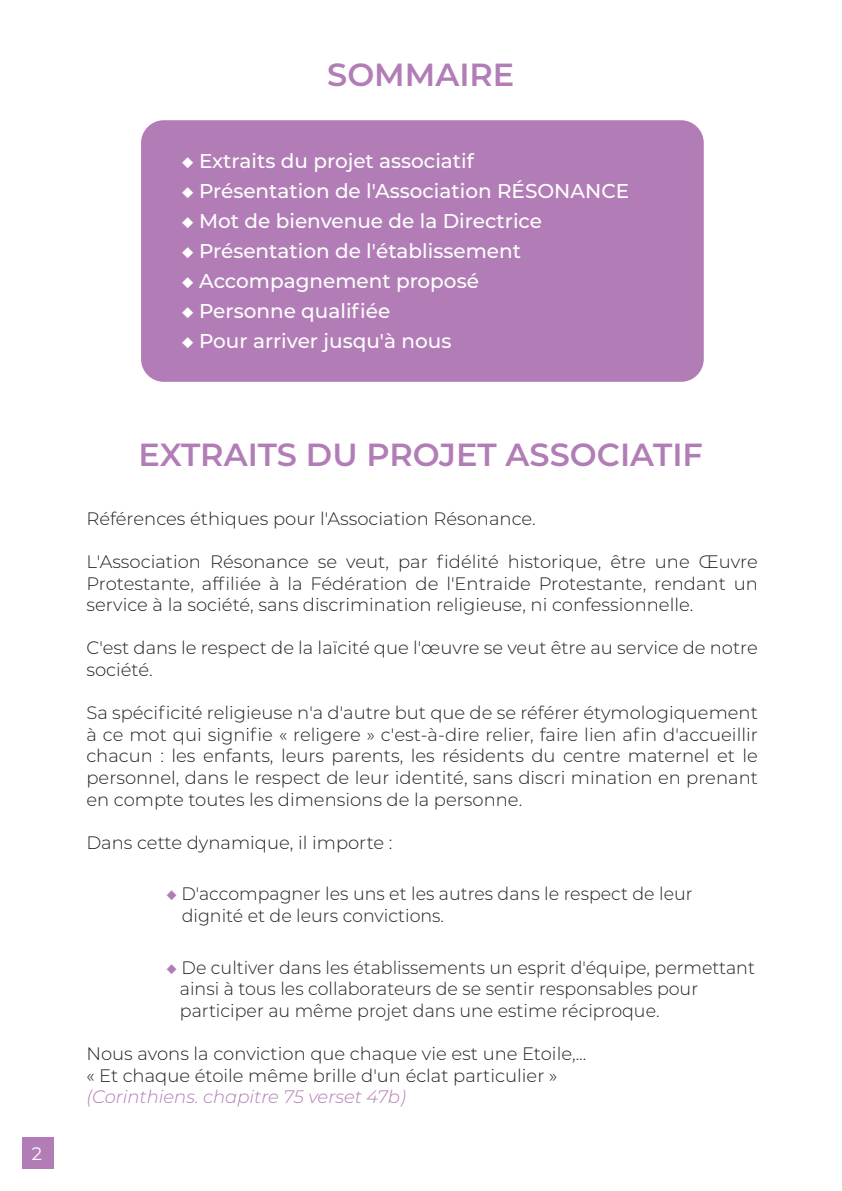
<style>
.page{position:relative;width:842px;height:1191px;background:#fff}
.page>*{position:absolute;margin:0;border:0;box-sizing:border-box;transform-origin:0 0}
.t1{font:600 32px "Montserrat";color:#b27db6}
.t2{font:500 20px "Montserrat";color:#fff}
.t3{font:300 18px/21.6px "Montserrat";color:#231f20}
.t4{font:italic 300 18px "Montserrat";color:#b27db6}
.t5{font:18px "Montserrat";color:#fff}
.s1{font-weight:500;color:#b27db6}
</style>
<div class="page">
<div style="left:141px;top:120px;width:563px;height:262px;background:#b27db6;border-radius:23px"></div>
<div style="left:22px;top:1137px;width:31px;height:32px;background:#b27db6"></div>
<p class="t5" style="left:32px;top:1143px;width:12px">2</p>
<h1 class="t1" style="left:327px;top:56px;width:189px">SOMMAIRE</h1>
<p class="t2" style="left:182px;top:153px;width:294px">◆ Extraits du projet associatif</p>
<p class="t2" style="left:182px;top:183px;width:449px">◆ Présentation de l'Association RÉSONANCE</p>
<p class="t2" style="left:182px;top:213px;width:362px">◆ Mot de bienvenue de la Directrice</p>
<p class="t2" style="left:182px;top:243px;width:341px">◆ Présentation de l'établissement</p>
<p class="t2" style="left:182px;top:273px;width:299px">◆ Accompagnement proposé</p>
<p class="t2" style="left:182px;top:303px;width:210px">◆ Personne qualifiée</p>
<p class="t2" style="left:182px;top:333px;width:271px">◆ Pour arriver jusqu'à nous</p>
<h1 class="t1" style="left:139px;top:436px;width:566px">EXTRAITS DU PROJET ASSOCIATIF</h1>
<p class="t3" style="left:86px;top:509px;width:451px">Références éthiques pour l'Association Résonance.</p>
<p class="t3" style="left:86px;top:552px;width:673px;text-align:justify">L'Association Résonance se veut, par fidélité historique, être une Œuvre Protestante, affiliée à la Fédération de l'Entraide Protestante, rendant un service à la société, sans discrimination religieuse, ni confessionnelle.</p>
<p class="t3" style="left:86px;top:638px;width:673px">C'est dans le respect de la laïcité que l'œuvre se veut être au service de notre société.</p>
<p class="t3" style="left:86px;top:703px;width:673px;text-align:justify">Sa spécificité religieuse n'a d'autre but que de se référer étymologiquement à ce mot qui signifie « religere » c'est-à-dire relier, faire lien afin d'accueillir chacun : les enfants, leurs parents, les résidents du centre maternel et le personnel, dans le respect de leur identité, sans discri mination en prenant en compte toutes les dimensions de la personne.</p>
<p class="t3" style="left:86px;top:833px;width:307px">Dans cette dynamique, il importe :</p>
<p class="t3" style="left:182px;top:884px;width:513px;text-indent:-15px"><span class="s1">◆</span> D'accompagner les uns et les autres dans le respect de leur dignité et de leurs convictions.</p>
<p class="t3" style="left:180px;top:958px;width:577px;text-indent:-13px"><span class="s1">◆</span> De cultiver dans les établissements un esprit d'équipe, permettant ainsi à tous les collaborateurs de se sentir responsables pour participer au même projet dans une estime réciproque.</p>
<p class="t3" style="left:86px;top:1044px;width:502px">Nous avons la conviction que chaque vie est une Etoile,... « Et chaque étoile même brille d'un éclat particulier »</p>
<p class="t4" style="left:86px;top:1086px;width:321px">(Corinthiens. chapitre 75 verset 47b)</p>
</div>
